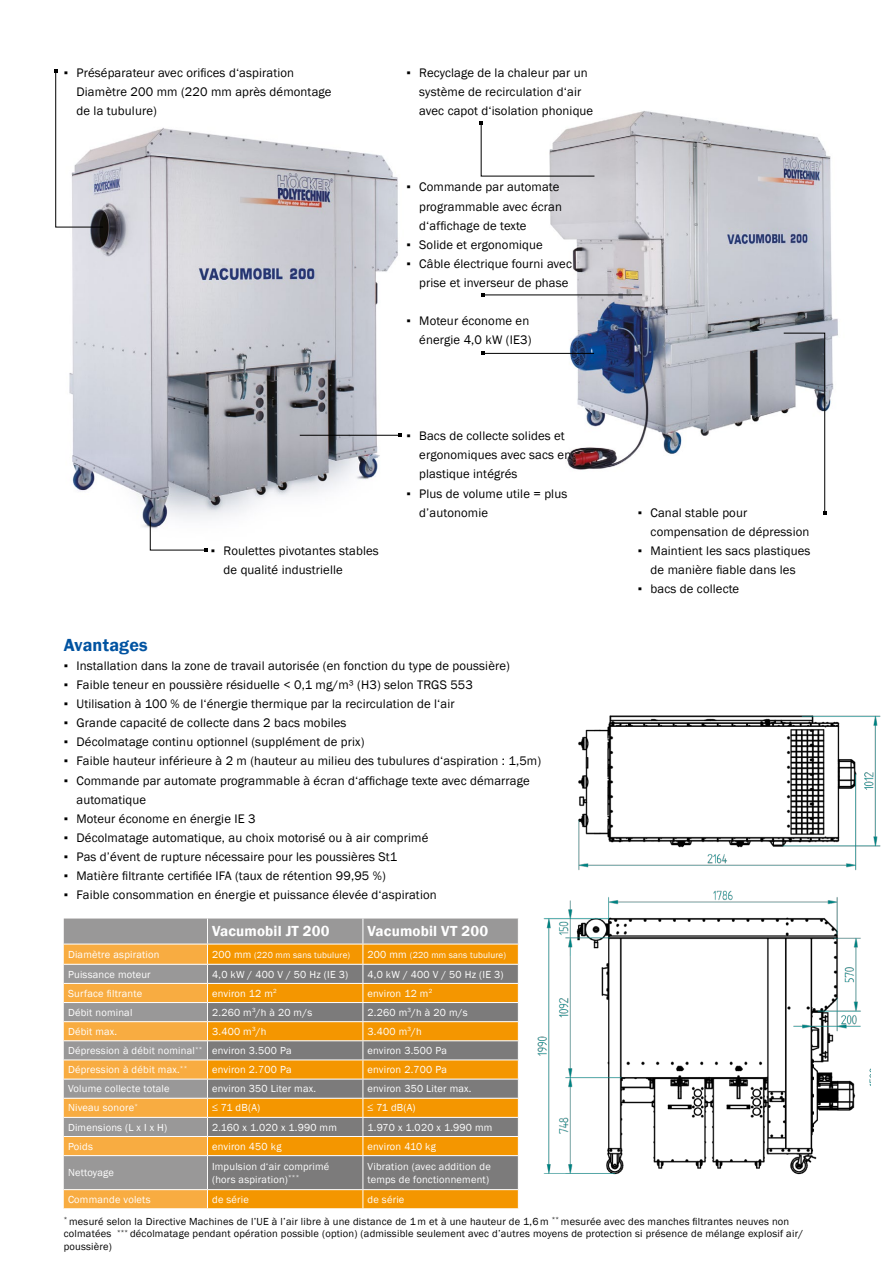
<style>
.page{position:relative;width:893px;height:1263px;background:#fff}
.page>*{position:absolute;margin:0;border:0;box-sizing:border-box;transform-origin:0 0}
.t1{font:600 18px "Franklin Gothic";letter-spacing:.01em;color:#0053a1}
.t2{font:600 15px "Franklin Gothic";letter-spacing:.01em;color:#fff}
.t3{font:12.75px/19.2px "Franklin Gothic";letter-spacing:.01em;color:#000}
.t4{font:10.5px/12.8px "Franklin Gothic";letter-spacing:.02em;color:#fff}
.t5{font:10.5px/12.8px "Franklin Gothic";letter-spacing:.02em;color:#000}
.t6{font:9px "Franklin Gothic";letter-spacing:.02em;color:#fff}
.s1{font-size:10.5px}
</style>
<div class="page">
<img style="left:537px;top:890px;width:333px;height:285px">
<img style="left:578px;top:715px;width:303px;height:156px">
<img style="left:510px;top:111px;width:328px;height:404px">
<img style="left:69px;top:121px;width:441px;height:430px">
<svg style="left:54px;top:69px;width:50px;height:159px"></svg>
<svg style="left:480px;top:122px;width:115px;height:55px"></svg>
<svg style="left:783px;top:332px;width:43px;height:182px"></svg>
<svg style="left:150px;top:516px;width:58px;height:36px"></svg>
<hr style="left:483px;top:295px;width:159px;height:1px;background:#000">
<hr style="left:483px;top:353px;width:111px;height:1px;background:#000">
<hr style="left:300px;top:435px;width:100px;height:1px;background:#000">
<hr style="left:0;top:918px;width:1px;height:345px;background:#b3b2b2">
<svg style="left:208px;top:918px;width:310px;height:26px;background:#9d9c9c"></svg>
<div style="left:208px;top:945px;width:310px;height:263px;background:#f49600"></div>
<svg style="left:208px;top:965px;width:310px;height:224px;background:#af8749"></svg>
<hr style="left:363px;top:1156px;width:1px;height:33px;background:#fff">
<svg style="left:363px;top:1190px;width:1px;height:18px"></svg>
<svg style="left:518px;top:1190px;width:1px;height:18px"></svg>
<hr style="left:207px;top:964px;width:156px;height:1px;background:#fff">
<hr style="left:363px;top:964px;width:156px;height:1px;background:#fff">
<hr style="left:207px;top:983px;width:156px;height:1px;background:#fff">
<hr style="left:363px;top:983px;width:156px;height:1px;background:#fff">
<hr style="left:207px;top:1002px;width:156px;height:1px;background:#fff">
<hr style="left:363px;top:1002px;width:156px;height:1px;background:#fff">
<hr style="left:207px;top:1021px;width:156px;height:1px;background:#fff">
<hr style="left:363px;top:1021px;width:156px;height:1px;background:#fff">
<hr style="left:207px;top:1040px;width:156px;height:1px;background:#fff">
<hr style="left:363px;top:1040px;width:156px;height:1px;background:#fff">
<hr style="left:207px;top:1059px;width:156px;height:1px;background:#fff">
<hr style="left:363px;top:1059px;width:156px;height:1px;background:#fff">
<hr style="left:207px;top:1079px;width:156px;height:1px;background:#fff">
<hr style="left:363px;top:1079px;width:156px;height:1px;background:#fff">
<hr style="left:207px;top:1098px;width:156px;height:1px;background:#fff">
<hr style="left:363px;top:1098px;width:156px;height:1px;background:#fff">
<svg style="left:363px;top:918px;width:1px;height:237px"></svg>
<hr style="left:207px;top:1117px;width:156px;height:1px;background:#fff">
<hr style="left:363px;top:1117px;width:156px;height:1px;background:#fff">
<svg style="left:518px;top:918px;width:1px;height:237px"></svg>
<hr style="left:207px;top:1136px;width:156px;height:1px;background:#fff">
<hr style="left:363px;top:1136px;width:156px;height:1px;background:#fff">
<hr style="left:207px;top:1155px;width:156px;height:1px;background:#fff">
<hr style="left:363px;top:1155px;width:156px;height:1px;background:#fff">
<hr style="left:207px;top:1189px;width:156px;height:1px;background:#fff">
<svg style="left:64px;top:918px;width:144px;height:290px;background:#c7a576"></svg>
<hr style="left:363px;top:1189px;width:156px;height:1px;background:#fff">
<p class="t3" style="left:77px;top:63px;width:257px;text-indent:-13px">▪ Préséparateur avec orifices d‘aspiration<br>Diamètre 200 mm (220 mm après démontage de la tubulure)</p>
<p class="t3" style="left:419px;top:63px;width:175px;text-indent:-13px">▪ Recyclage de la chaleur par un système de recirculation d‘air avec capot d‘isolation phonique</p>
<p class="t3" style="left:419px;top:178px;width:144px;text-indent:-13px">▪ Commande par automate programmable avec écran d‘affichage de texte</p>
<p class="t3" style="left:406px;top:235px;width:138px">▪ Solide et ergonomique</p>
<p class="t3" style="left:406px;top:254px;width:167px;text-align:right">▪ Câble électrique fourni avec prise et inverseur de phase</p>
<p class="t3" style="left:406px;top:312px;width:126px;text-align:right">▪ Moteur économe en énergie 4,0 kW (IE3)</p>
<p class="t3" style="left:224px;top:541px;width:157px;text-indent:-13px">▪ Roulettes pivotantes stables de qualité industrielle</p>
<p class="t3" style="left:419px;top:427px;width:153px;text-indent:-13px">▪ Bacs de collecte solides et ergonomiques avec sacs en plastique intégrés</p>
<p class="t3" style="left:419px;top:484px;width:150px;text-indent:-13px">▪ Plus de volume utile = plus d’autonomie</p>
<h1 class="t1" style="left:64px;top:633px;width:85px">Avantages</h1>
<p class="t3" style="left:64px;top:656px;width:448px">▪ Installation dans la zone de travail autorisée (en fonction du type de poussière)</p>
<p class="t3" style="left:64px;top:675px;width:411px">▪ Faible teneur en poussière résiduelle &lt; 0,1 mg/m³ (H3) selon TRGS 553</p>
<p class="t3" style="left:64px;top:694px;width:392px">▪ Utilisation à 100 % de l‘énergie thermique par la recirculation de l‘air</p>
<p class="t3" style="left:64px;top:714px;width:284px">▪ Grande capacité de collecte dans 2 bacs mobiles</p>
<p class="t3" style="left:64px;top:733px;width:302px">▪ Décolmatage continu optionnel (supplément de prix)</p>
<p class="t3" style="left:64px;top:752px;width:479px">▪ Faible hauteur inférieure à 2 m (hauteur au milieu des tubulures d‘aspiration : 1,5m)</p>
<p class="t3" style="left:77px;top:771px;width:455px;text-indent:-13px">▪ Commande par automate programmable à écran d‘affichage texte avec démarrage automatique</p>
<p class="t3" style="left:64px;top:809px;width:193px">▪ Moteur économe en énergie IE 3</p>
<p class="t3" style="left:64px;top:828px;width:366px">▪ Décolmatage automatique, au choix motorisé ou à air comprimé</p>
<p class="t3" style="left:64px;top:847px;width:335px">▪ Pas d’évent de rupture nécessaire pour les poussières St1</p>
<p class="t3" style="left:64px;top:867px;width:324px">▪ Matière filtrante certifiée IFA (taux de rétention 99,95 %)</p>
<p class="t3" style="left:64px;top:886px;width:374px">▪ Faible consommation en énergie et puissance élevée d‘aspiration</p>
<p class="t2" style="left:212px;top:922px;width:119px">Vacumobil JT 200</p>
<p class="t2" style="left:368px;top:922px;width:122px">Vacumobil VT 200</p>
<p class="t4" style="left:68px;top:948px;width:93px">Diamètre aspiration</p>
<p class="t6" style="left:212px;top:949px;width:140px"><span class="s1">200 mm</span> (220 mm sans tubulure)</p>
<p class="t6" style="left:368px;top:949px;width:140px"><span class="s1">200 mm</span> (220 mm sans tubulure)</p>
<p class="t4" style="left:68px;top:968px;width:84px">Puissance moteur</p>
<p class="t4" style="left:212px;top:968px;width:138px">4,0 kW / 400 V / 50 Hz (IE 3)</p>
<p class="t4" style="left:368px;top:968px;width:138px">4,0 kW / 400 V / 50 Hz (IE 3)</p>
<p class="t4" style="left:68px;top:987px;width:76px">Surface filtrante</p>
<p class="t4" style="left:212px;top:987px;width:66px">environ 12 m<sup>2</sup></p>
<p class="t4" style="left:368px;top:987px;width:66px">environ 12 m<sup>2</sup></p>
<p class="t4" style="left:68px;top:1006px;width:66px">Débit nominal</p>
<p class="t4" style="left:212px;top:1006px;width:102px">2.260 m<sup>3</sup>/h à 20 m/s</p>
<p class="t4" style="left:368px;top:1006px;width:102px">2.260 m<sup>3</sup>/h à 20 m/s</p>
<p class="t4" style="left:68px;top:1025px;width:51px">Débit max.</p>
<p class="t4" style="left:212px;top:1025px;width:56px">3.400 m<sup>3</sup>/h</p>
<p class="t4" style="left:368px;top:1025px;width:56px">3.400 m<sup>3</sup>/h</p>
<p class="t4" style="left:68px;top:1044px;width:225px">Dépression à débit nominal<sup>**</sup> environ 3.500 Pa</p>
<p class="t4" style="left:368px;top:1044px;width:81px">environ 3.500 Pa</p>
<p class="t4" style="left:68px;top:1063px;width:121px">Dépression à débit max.<sup>**</sup></p>
<p class="t4" style="left:212px;top:1063px;width:81px">environ 2.700 Pa</p>
<p class="t4" style="left:368px;top:1063px;width:81px">environ 2.700 Pa</p>
<p class="t4" style="left:68px;top:1083px;width:103px">Volume collecte totale</p>
<p class="t4" style="left:212px;top:1083px;width:105px">environ 350 Liter max.</p>
<p class="t4" style="left:368px;top:1083px;width:105px">environ 350 Liter max.</p>
<p class="t4" style="left:68px;top:1102px;width:71px">Niveau sonore<sup>*</sup></p>
<p class="t4" style="left:212px;top:1102px;width:50px">≤ 71 dB(A)</p>
<p class="t4" style="left:368px;top:1102px;width:50px">≤ 71 dB(A)</p>
<p class="t4" style="left:68px;top:1121px;width:101px">Dimensions (L x I x H)</p>
<p class="t4" style="left:212px;top:1121px;width:126px">2.160 x 1.020 x 1.990 mm</p>
<p class="t4" style="left:368px;top:1121px;width:126px">1.970 x 1.020 x 1.990 mm</p>
<p class="t4" style="left:68px;top:1140px;width:26px">Poids</p>
<p class="t4" style="left:212px;top:1140px;width:71px">environ 450 kg</p>
<p class="t4" style="left:368px;top:1140px;width:70px">environ 410 kg</p>
<p class="t4" style="left:68px;top:1167px;width:48px">Nettoyage</p>
<p class="t4" style="left:212px;top:1160px;width:119px">Impulsion d‘air comprimé (hors aspiration)<sup>***</sup></p>
<p class="t4" style="left:368px;top:1160px;width:125px">Vibration (avec addition de temps de fonctionnement)</p>
<p class="t4" style="left:68px;top:1193px;width:84px">Commande volets</p>
<p class="t4" style="left:212px;top:1193px;width:38px">de série</p>
<p class="t4" style="left:368px;top:1193px;width:38px">de série</p>
<p class="t3" style="left:651px;top:503px;width:160px;text-indent:-13px">▪ Canal stable pour compensation de dépression</p>
<p class="t3" style="left:638px;top:541px;width:174px;text-align:center">▪ Maintient les sacs plastiques de manière fiable dans les</p>
<p class="t3" style="left:638px;top:580px;width:103px">▪ bacs de collecte</p>
<p class="t5" style="left:64px;top:1215px;width:741px"><sup>*</sup> mesuré selon la Directive Machines de l’UE à l’air libre à une distance de 1 m et à une hauteur de 1,6 m <sup>**</sup> mesurée avec des manches filtrantes neuves non colmatées <sup>***</sup> décolmatage pendant opération possible (option) (admissible seulement avec d’autres moyens de protection si présence de mélange explosif air/ poussière)</p>
</div>
